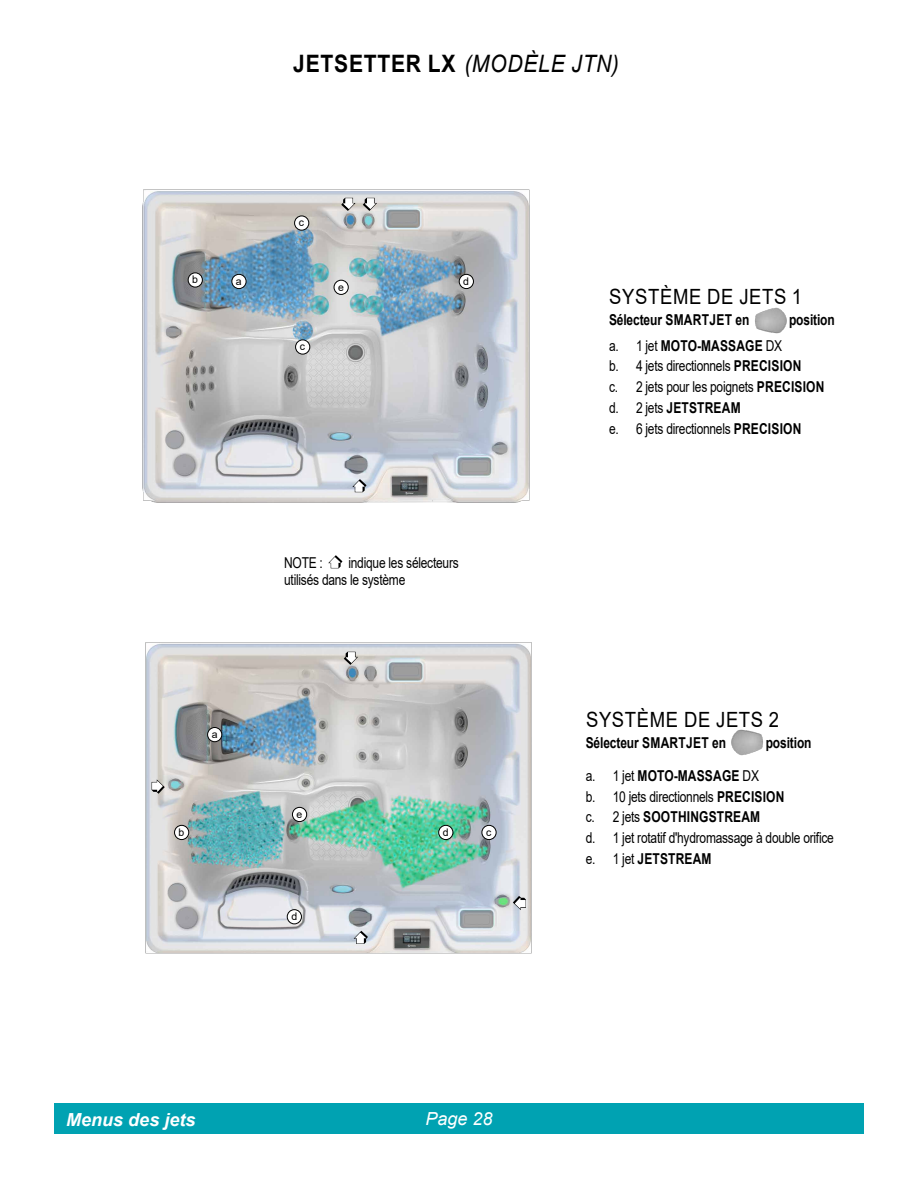
<style>
.page{position:relative;width:918px;height:1188px;background:#fff}
.page>*{position:absolute;margin:0;border:0;box-sizing:border-box;transform-origin:0 0}
.t1{font:700 24px "Arial";letter-spacing:.035em;color:#000;scale:.88 1}
.t2{font:21px "Arial";letter-spacing:.035em;color:#000;scale:.88 1}
.t3{font:italic 700 18px "Arial";color:#fff}
.t4{font:italic 18px "Arial";color:#fff}
.t5{font:15px/20.9px "Arial";letter-spacing:-.02em;color:#000;scale:.8 1}
.t6{font:700 15px "Arial";letter-spacing:-.01em;color:#000;scale:.8 1}
.t7{font:10.5px "Arial";color:#000}
.s1{font-weight:400;font-style:italic}
.s2{font-weight:700}
</style>
<div class="page">
<div style="left:54px;top:1103px;width:810px;height:31px;background:#00a2b2"></div>
<img style="left:142px;top:189px;width:388px;height:314px">
<svg style="left:341px;top:198px;width:15px;height:13px"></svg>
<div style="left:232px;top:274px;width:14px;height:15px;background:#fff;border-radius:50%"></div>
<div style="left:232px;top:274px;width:14px;height:15px;border:1px solid #000;border-radius:50%"></div>
<div style="left:188px;top:273px;width:14px;height:14px;background:#fff;border-radius:50%"></div>
<div style="left:188px;top:273px;width:15px;height:14px;border:1px solid #000;border-radius:50%"></div>
<div style="left:295px;top:216px;width:14px;height:14px;background:#fff;border-radius:50%"></div>
<div style="left:294px;top:216px;width:15px;height:14px;border:1px solid #000;border-radius:50%"></div>
<div style="left:459px;top:274px;width:14px;height:15px;background:#fff;border-radius:50%"></div>
<div style="left:459px;top:274px;width:15px;height:15px;border:1px solid #000;border-radius:50%"></div>
<div style="left:334px;top:280px;width:14px;height:14px;background:#fff;border-radius:50%"></div>
<div style="left:334px;top:280px;width:14px;height:15px;border:1px solid #000;border-radius:50%"></div>
<div style="left:296px;top:340px;width:14px;height:14px;background:#fff;border-radius:50%"></div>
<div style="left:295px;top:340px;width:15px;height:14px;border:1px solid #000;border-radius:50%"></div>
<svg style="left:363px;top:198px;width:14px;height:13px"></svg>
<svg style="left:352px;top:479px;width:15px;height:13px"></svg>
<img style="left:145px;top:642px;width:387px;height:312px">
<svg style="left:344px;top:652px;width:14px;height:13px"></svg>
<div style="left:208px;top:727px;width:14px;height:15px;background:#fff;border-radius:50%"></div>
<div style="left:207px;top:727px;width:15px;height:15px;border:1px solid #000;border-radius:50%"></div>
<div style="left:482px;top:825px;width:14px;height:15px;background:#fff;border-radius:50%"></div>
<div style="left:482px;top:825px;width:14px;height:15px;border:1px solid #000;border-radius:50%"></div>
<div style="left:175px;top:825px;width:14px;height:15px;background:#fff;border-radius:50%"></div>
<div style="left:174px;top:825px;width:15px;height:15px;border:1px solid #000;border-radius:50%"></div>
<div style="left:287px;top:910px;width:14px;height:14px;background:#fff;border-radius:50%"></div>
<div style="left:287px;top:909px;width:15px;height:15px;border:1px solid #000;border-radius:50%"></div>
<div style="left:439px;top:825px;width:14px;height:15px;background:#fff;border-radius:50%"></div>
<div style="left:438px;top:825px;width:15px;height:15px;border:1px solid #000;border-radius:50%"></div>
<div style="left:292px;top:807px;width:15px;height:15px;background:#fff;border-radius:50%"></div>
<div style="left:292px;top:807px;width:15px;height:15px;border:1px solid #000;border-radius:50%"></div>
<svg style="left:152px;top:779px;width:13px;height:15px"></svg>
<svg style="left:513px;top:896px;width:13px;height:14px"></svg>
<svg style="left:354px;top:931px;width:14px;height:13px"></svg>
<img style="left:731px;top:729px;width:32px;height:27px">
<img style="left:755px;top:307px;width:32px;height:27px">
<svg style="left:328px;top:555px;width:14px;height:13px"></svg>
<h1 class="t1" style="left:293px;top:47px;width:372px">JETSETTER LX <span class="s1">(MODÈLE JTN)</span></h1>
<p class="t7" style="left:192px;top:272px;width:7px">b</p>
<p class="t7" style="left:236px;top:274px;width:7px">a</p>
<p class="t7" style="left:299px;top:216px;width:7px">c</p>
<p class="t7" style="left:300px;top:340px;width:7px">c</p>
<p class="t7" style="left:338px;top:280px;width:7px">e</p>
<p class="t7" style="left:463px;top:274px;width:7px">d</p>
<p class="t7" style="left:212px;top:727px;width:7px">a</p>
<p class="t5" style="left:284px;top:553px;width:50px">NOTE :</p>
<p class="t5" style="left:284px;top:555px;width:220px;line-height:16.5px;text-indent:64px">indique les sélecteurs utilisés dans le système</p>
<p class="t7" style="left:297px;top:807px;width:7px">e</p>
<p class="t7" style="left:179px;top:825px;width:7px">b</p>
<p class="t7" style="left:486px;top:825px;width:7px">c</p>
<p class="t7" style="left:443px;top:825px;width:7px">d</p>
<p class="t3" style="left:66px;top:1108px;width:131px">Menus des jets</p>
<p class="t7" style="left:291px;top:909px;width:7px">d</p>
<p class="t4" style="left:425px;top:1107px;width:69px">Page 28</p>
<h2 class="t2" style="left:609px;top:282px;width:221px">SYSTÈME DE JETS 1</h2>
<p class="t6" style="left:609px;top:309px;width:177px">Sélecteur SMARTJET en</p>
<p class="t6" style="left:789px;top:309px;width:59px">position</p>
<p class="t5" style="left:609px;top:335px;width:271px">a. 1 jet <span class="s2">MOTO-MASSAGE</span> DX<br>b. 4 jets directionnels <span class="s2">PRECISION<br></span>c. 2 jets pour les poignets <span class="s2">PRECISION </span>d. 2 jets <span class="s2">JETSTREAM<br></span>e. 6 jets directionnels <span class="s2">PRECISION</span></p>
<h2 class="t2" style="left:586px;top:706px;width:221px">SYSTÈME DE JETS 2</h2>
<p class="t6" style="left:586px;top:732px;width:177px">Sélecteur SMARTJET en</p>
<p class="t6" style="left:766px;top:732px;width:59px">position</p>
<p class="t5" style="left:586px;top:765px;width:312px">a. 1 jet <span class="s2">MOTO-MASSAGE</span> DX<br>b. 10 jets directionnels <span class="s2">PRECISION<br></span>c. 2 jets <span class="s2">SOOTHINGSTREAM<br></span>d. 1 jet rotatif d'hydromassage à double orifice e. 1 jet <span class="s2">JETSTREAM</span></p>
</div>
